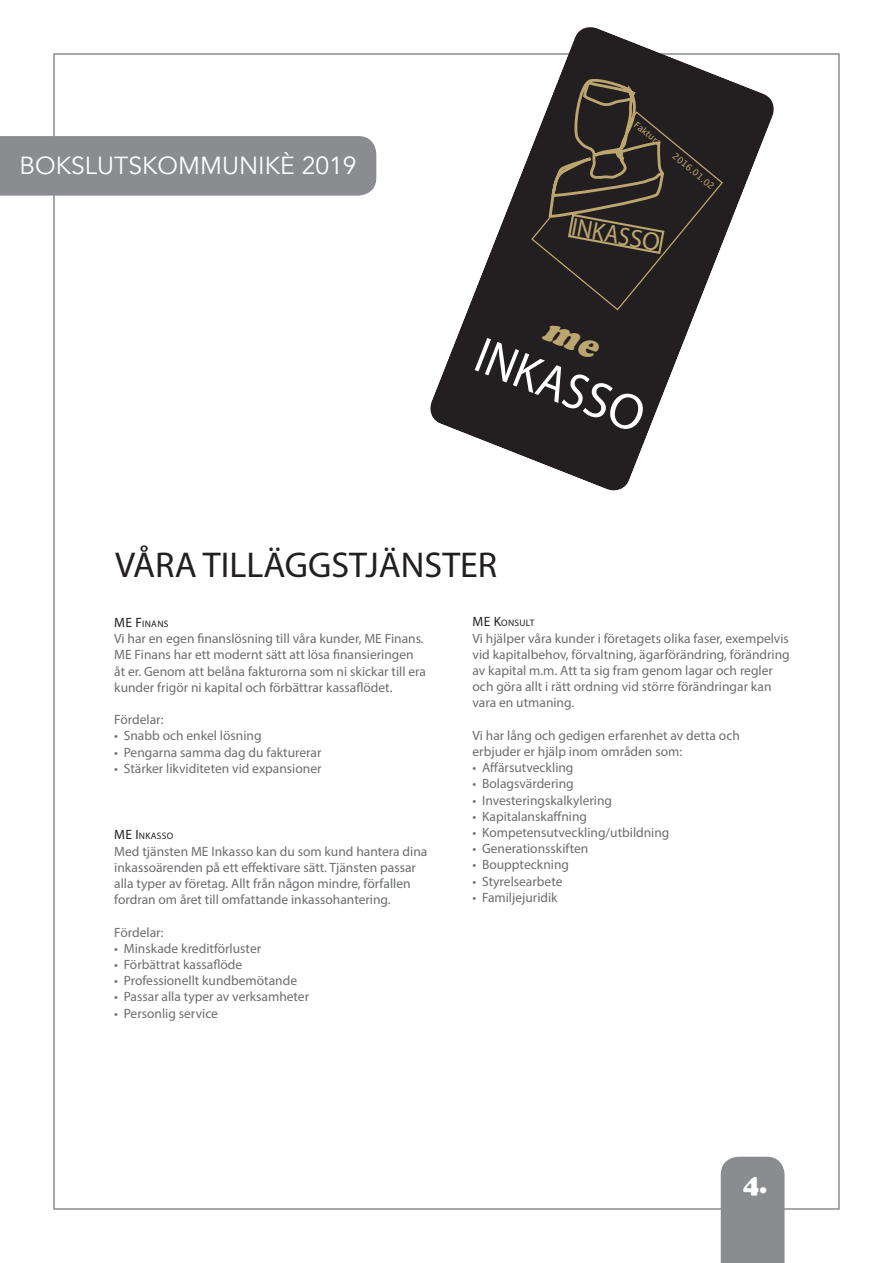
<style>
.page{position:relative;width:893px;height:1263px;background:#fff}
.page>*{position:absolute;margin:0;border:0;box-sizing:border-box;transform-origin:0 0}
.t1{font:51.15px "Myriad Pro";color:#fff;scale:.9 1}
.t2{font:36px "Myriad Pro";color:#231f20}
.t3{font:900 27px "Cooper";color:#fff}
.t4{font:25.8px "Myriad Pro";color:#bba66f;scale:.9 1}
.t5{font:24.6px "Avenir";color:#fff}
.t6{font:13.5px/16.2px "Myriad Pro";color:#6c6d70}
.t7{font:13.5px "Myriad Pro";color:#231f20}
.t8{font:9.45px "Myriad Pro";color:#231f20}
.t9{font:9px "Lucida Grande";color:#bba66f}
.s1{font-size:13.5px}
.s2{font-size:9.45px}
</style>
<div class="page">
<div style="left:721px;top:1157px;width:63px;height:106px;background:#8a8c8f"></div>
<div style="left:0;top:136px;width:376px;height:60px;background:#8a8c8f"></div>
<svg style="left:426px;top:27px;width:352px;height:464px"></svg>
<svg style="left:530px;top:78px;width:194px;height:233px;background:#383330"></svg>
<div style="left:541px;top:324px;width:61px;height:35px;background:#231f20"></div>
<p class="t5" style="left:20px;top:151px;width:338px">BOKSLUTSKOMMUNIKÈ 2019</p>
<p class="t9" style="left:639px;top:119px;width:34px;rotate:40deg">Faktura</p>
<p class="t9" style="left:677px;top:151px;width:53px;rotate:40deg">2016.01.02</p>
<p class="t4" style="left:575px;top:211px;width:101px;rotate:10deg">INKASSO</p>
<p class="t1" style="left:489px;top:324px;width:199px;rotate:21deg">INKASSO</p>
<p class="t2" style="left:115px;top:543px;width:384px">VÅRA TILLÄGGSTJÄNSTER</p>
<p class="t8" style="left:114px;top:618px;width:35px"><span class="s1">ME F</span>INANS</p>
<p class="t6" style="left:114px;top:630px;width:313px">Vi har en egen finanslösning till våra kunder, ME Finans.<br>ME Finans har ett modernt sätt att lösa finansieringen åt er. Genom att belåna fakturorna som ni skickar till era kunder frigör ni kapital och förbättrar kassaflödet.</p>
<p class="t6" style="left:114px;top:711px;width:51px">Fördelar:</p>
<p class="t6" style="left:114px;top:727px;width:149px">• Snabb och enkel lösning</p>
<p class="t6" style="left:114px;top:744px;width:209px">• Pengarna samma dag du fakturerar</p>
<p class="t6" style="left:114px;top:760px;width:209px">• Stärker likviditeten vid expansioner</p>
<p class="t8" style="left:114px;top:830px;width:32px"><span class="s1">ME I</span>NKASSO</p>
<p class="t6" style="left:114px;top:843px;width:315px">Med tjänsten ME Inkasso kan du som kund hantera dina inkassoärenden på ett effektivare sätt. Tjänsten passar alla typer av företag. Allt från någon mindre, förfallen fordran om året till omfattande inkassohantering.</p>
<p class="t6" style="left:114px;top:924px;width:51px">Fördelar:</p>
<p class="t6" style="left:114px;top:940px;width:148px">• Minskade kreditförluster</p>
<p class="t6" style="left:114px;top:956px;width:129px">• Förbättrat kassaflöde</p>
<p class="t6" style="left:114px;top:972px;width:184px">• Professionellt kundbemötande</p>
<p class="t6" style="left:114px;top:988px;width:196px">• Passar alla typer av verksamheter</p>
<p class="t6" style="left:114px;top:1005px;width:105px">• Personlig service</p>
<p class="t7" style="left:472px;top:613px;width:36px">ME K<span class="s2">ONS</span></p>
<p class="t8" style="left:519px;top:617px;width:16px">ULT</p>
<p class="t6" style="left:472px;top:630px;width:319px">Vi hjälper våra kunder i företagets olika faser, exempelvis vid kapitalbehov, förvaltning, ägarförändring, förändring av kapital m.m. Att ta sig fram genom lagar och regler och göra allt i rätt ordning vid större förändringar kan vara en utmaning.</p>
<p class="t6" style="left:472px;top:727px;width:269px">Vi har lång och gedigen erfarenhet av detta och</p>
<p class="t6" style="left:472px;top:743px;width:211px">erbjuder er hjälp inom områden som:</p>
<p class="t6" style="left:472px;top:759px;width:102px">• Affärsutveckling</p>
<p class="t6" style="left:472px;top:775px;width:103px">• Bolagsvärdering</p>
<p class="t6" style="left:472px;top:792px;width:141px">• Investeringskalkylering</p>
<p class="t6" style="left:472px;top:808px;width:116px">• Kapitalanskaffning</p>
<p class="t6" style="left:472px;top:824px;width:198px">• Kompetensutveckling/utbildning</p>
<p class="t6" style="left:472px;top:840px;width:117px">• Generationsskiften</p>
<p class="t6" style="left:472px;top:856px;width:98px">• Bouppteckning</p>
<p class="t6" style="left:472px;top:873px;width:92px">• Styrelsearbete</p>
<p class="t6" style="left:472px;top:889px;width:87px">• Familjejuridik</p>
<p class="t3" style="left:743px;top:1168px;width:26px">4.</p>
</div>
